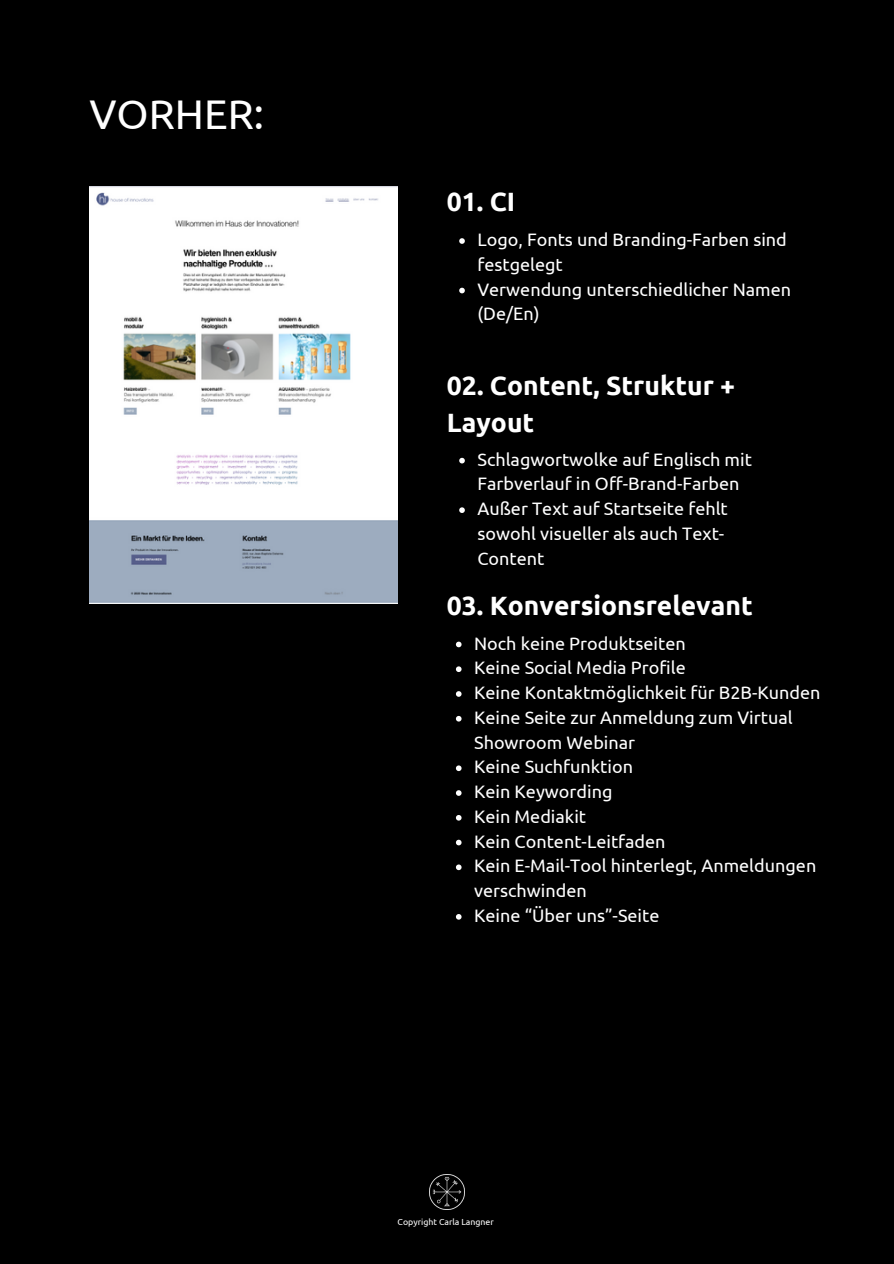
<style>
.page{position:relative;width:894px;height:1264px;background:#fff}
.page>*{position:absolute;margin:0;border:0;box-sizing:border-box;transform-origin:0 0}
.t1{font:41.4px "Ubuntu";color:#fff}
.t2{font:700 26.4px/36.5px "Ubuntu";color:#fff}
.t3{font:18px/24.8px "Ubuntu";color:#fff}
.t4{font:8.7px "Ubuntu";color:#fff}
</style>
<div class="page">
<div style="left:0;top:0;width:893px;height:1263px;background:#000"></div>
<img style="left:429px;top:1174px;width:35px;height:35px">
<svg style="left:459px;top:458px;width:5px;height:5px"></svg>
<svg style="left:459px;top:507px;width:5px;height:6px"></svg>
<svg style="left:456px;top:641px;width:5px;height:6px"></svg>
<svg style="left:456px;top:666px;width:5px;height:6px"></svg>
<svg style="left:456px;top:691px;width:5px;height:5px"></svg>
<svg style="left:456px;top:716px;width:5px;height:5px"></svg>
<svg style="left:456px;top:765px;width:5px;height:6px"></svg>
<svg style="left:456px;top:790px;width:5px;height:5px"></svg>
<svg style="left:456px;top:815px;width:5px;height:5px"></svg>
<svg style="left:456px;top:839px;width:5px;height:6px"></svg>
<svg style="left:456px;top:864px;width:5px;height:6px"></svg>
<svg style="left:456px;top:914px;width:5px;height:5px"></svg>
<svg style="left:459px;top:238px;width:5px;height:6px"></svg>
<svg style="left:459px;top:288px;width:5px;height:5px"></svg>
<img style="left:89px;top:187px;width:309px;height:416px">
<h1 class="t1" style="left:89px;top:90px;width:176px">VORHER:</h1>
<p class="t2" style="left:446px;top:183px;width:70px">01. CI</p>
<p class="t3" style="left:477px;top:227px;width:311px">Logo, Fonts und Branding-Farben sind festgelegt</p>
<p class="t3" style="left:477px;top:276px;width:315px">Verwendung unterschiedlicher Namen (De/En)</p>
<p class="t2" style="left:447px;top:367px;width:290px">02. Content, Struktur +<br>Layout</p>
<p class="t3" style="left:477px;top:446px;width:276px">Schlagwortwolke auf Englisch mit<br>Farbverlauf in Off-Brand-Farben</p>
<h2 class="t3" style="left:477px;top:496px;width:252px">Außer Text auf Startseite fehlt sowohl visueller als auch Text-<br>Content</h2>
<p class="t2" style="left:446px;top:587px;width:307px">03. Konversionsrelevant</p>
<p class="t3" style="left:474px;top:630px;width:213px">Noch keine Produktseiten</p>
<p class="t3" style="left:474px;top:655px;width:213px">Keine Social Media Profile</p>
<h3 class="t3" style="left:474px;top:680px;width:348px">Keine Kontaktmöglichkeit für B2B-Kunden</h3>
<p class="t3" style="left:474px;top:704px;width:320px">Keine Seite zur Anmeldung zum Virtual<br>Showroom Webinar</p>
<p class="t3" style="left:474px;top:754px;width:160px">Keine Suchfunktion</p>
<h3 class="t3" style="left:474px;top:779px;width:140px">Kein Keywording</h3>
<p class="t3" style="left:474px;top:803px;width:113px">Kein Mediakit</p>
<p class="t3" style="left:474px;top:828px;width:193px">Kein Content-Leitfaden</p>
<p class="t3" style="left:474px;top:853px;width:343px">Kein E-Mail-Tool hinterlegt, Anmeldungen verschwinden</p>
<p class="t3" style="left:474px;top:902px;width:187px">Keine “Über uns”-Seite</p>
<p class="t4" style="left:397px;top:1216px;width:98px">Copyright Carla Langner</p>
</div>
